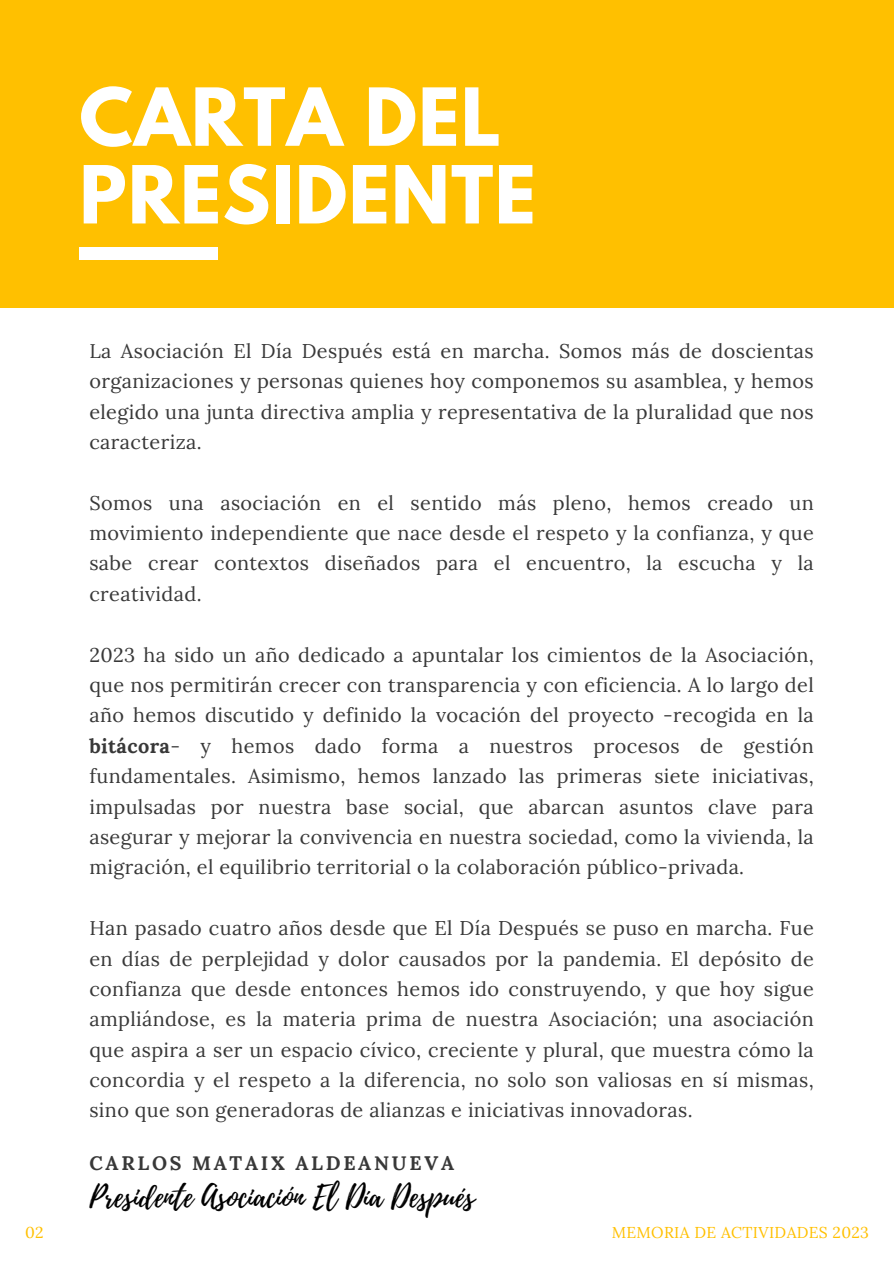
<style>
.page{position:relative;width:894px;height:1264px;background:#fff}
.page>*{position:absolute;margin:0;border:0;box-sizing:border-box;transform-origin:0 0}
.t1{font:700 70.8px/77.7px "League Spartan";letter-spacing:.02em;color:#fff}
.t2{font:30px "Playlist Script";color:#000}
.t3{font:19.8px/30.3px "Lora";letter-spacing:.02em;color:#383838;text-align:justify}
.t4{font:700 19.5px "Lora";letter-spacing:.14em;color:#383838}
.t5{font:15.75px "Lora";letter-spacing:.02em;color:#ffc000}
.s1{font-weight:700}
</style>
<div class="page">
<div style="left:0;top:0;width:893px;height:307px;background:#ffc000"></div>
<div style="left:79px;top:247px;width:139px;height:13px;background:#fff"></div>
<h1 class="t1" style="left:79px;top:87px;width:458px">CARTA DEL<br>PRESIDENTE</h1>
<p class="t3" style="left:89px;top:335px;width:725px">La Asociación El Día Después está en marcha. Somos más de doscientas organizaciones y personas quienes hoy componemos su asamblea, y hemos elegido una junta directiva amplia y representativa de la pluralidad que nos caracteriza.</p>
<p class="t3" style="left:89px;top:487px;width:725px">Somos una asociación en el sentido más pleno, hemos creado un movimiento independiente que nace desde el respeto y la confianza, y que sabe crear contextos diseñados para el encuentro, la escucha y la creatividad.</p>
<p class="t3" style="left:89px;top:639px;width:725px">2023 ha sido un año dedicado a apuntalar los cimientos de la Asociación, que nos permitirán crecer con transparencia y con eficiencia. A lo largo del año hemos discutido y definido la vocación del proyecto -recogida en la <span class="s1">bitácora</span>- y hemos dado forma a nuestros procesos de gestión fundamentales. Asimismo, hemos lanzado las primeras siete iniciativas, impulsadas por nuestra base social, que abarcan asuntos clave para asegurar y mejorar la convivencia en nuestra sociedad, como la vivienda, la migración, el equilibrio territorial o la colaboración público-privada.</p>
<p class="t3" style="left:89px;top:912px;width:725px">Han pasado cuatro años desde que El Día Después se puso en marcha. Fue en días de perplejidad y dolor causados por la pandemia. El depósito de confianza que desde entonces hemos ido construyendo, y que hoy sigue ampliándose, es la materia prima de nuestra Asociación; una asociación que aspira a ser un espacio cívico, creciente y plural, que muestra cómo la concordia y el respeto a la diferencia, no solo son valiosas en sí mismas, sino que son generadoras de alianzas e iniciativas innovadoras.</p>
<p class="t4" style="left:89px;top:1149px;width:366px">CARLOS MATAIX ALDEANUEVA</p>
<h2 class="t2" style="left:89px;top:1175px;width:386px">Presidente Asociación El Día Después</h2>
<p class="t5" style="left:25px;top:1221px;width:20px">02</p>
<p class="t5" style="left:611px;top:1221px;width:259px">MEMORIA DE ACTIVIDADES 2023</p>
</div>
